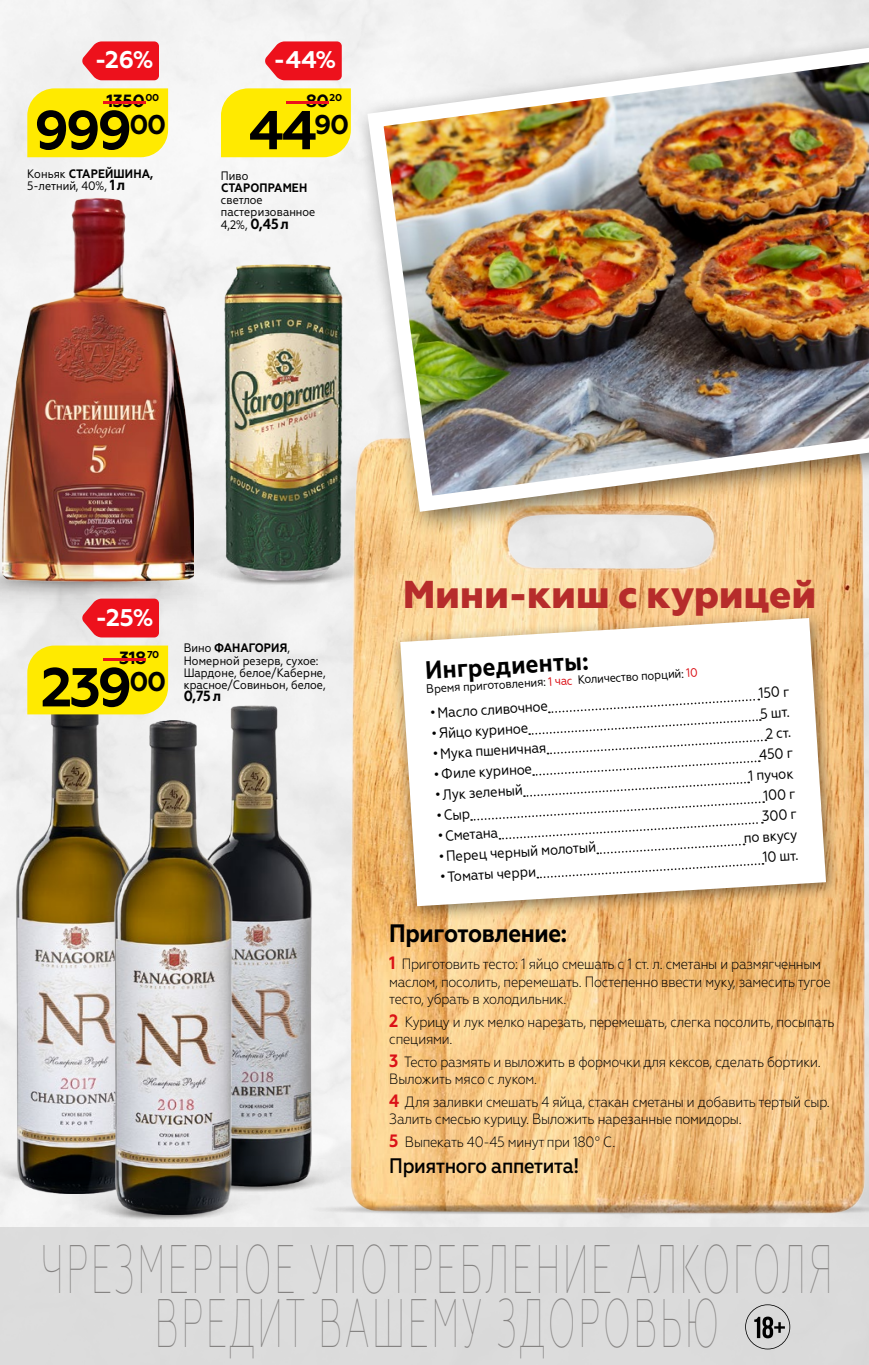
<style>
.page{position:relative;width:869px;height:1365px;background:#fff}
.page>*{position:absolute;margin:0;border:0;box-sizing:border-box;transform-origin:0 0}
.t1{font:100 68.42px/54.4px "Geometria Narrow";letter-spacing:.07em;color:#858382;text-align:center;scale:.56 1}
.t2{font:700 54.6px "Geometria";letter-spacing:-.06em;color:#000}
.t3{font:800 38.68px "Geometria";letter-spacing:-.01em;color:#b62c2b}
.t4{font:700 25.2px "Geometria Narrow";letter-spacing:-.015em;color:#000}
.t5{font:700 24.15px "Geometria";color:#fff}
.t6{font:500 21px "Geometria Narrow";letter-spacing:-.015em;color:#000}
.t7{font:700 17.68px "Geometria";letter-spacing:-.03em;color:#000002}
.t8{font:300 14.88px/17.5px "Geometria Narrow";letter-spacing:-.015em;color:#000}
.t9{font:14.7px "Geometria Narrow";color:#000}
.t10{font:700 14.7px "Geometria Narrow";color:#000}
.t11{font:12.25px/12.2px "Geometria Narrow";color:#000}
.t12{font:700 12.25px "Geometria Narrow";letter-spacing:.01em;color:#000}
.t13{font:700 9.97px "Geometria";color:#000002}
.s1{color:#ed111c}
.s2{font-weight:700}
.s3{font-weight:700;font-size:14.7px}
.s4{font-size:17.68px;color:#ed111c}
.s5{color:#db1117}
.s6{font-weight:700;font-size:17.85px;color:#db1117}
</style>
<div class="page">
<div style="left:0;top:0;width:868px;height:1226px;background:#f3f3f3"></div>
<img style="left:271px;top:373px;width:597px;height:844px">
<img style="left:0;top:585px;width:262px;height:51px">
<img style="left:0;top:190px;width:194px;height:395px">
<img style="left:170px;top:538px;width:230px;height:48px">
<img style="left:202px;top:254px;width:149px;height:336px">
<img style="left:166px;top:698px;width:160px;height:444px">
<img style="left:0;top:699px;width:136px;height:493px">
<img style="left:86px;top:721px;width:156px;height:421px">
<img style="left:45px;top:1185px;width:240px;height:35px">
<img style="left:138px;top:1142px;width:239px;height:50px">
<img style="left:0;top:1137px;width:178px;height:48px">
<div style="left:0;top:1226px;width:868px;height:138px;background:#d7d7d7"></div>
<svg style="left:745px;top:1304px;width:44px;height:45px"></svg>
<img style="left:0;top:384px;width:1px;height:104px">
<img style="left:292px;top:1163px;width:576px;height:64px">
<div style="left:355px;top:22px;width:513px;height:515px;background:#000;opacity:.54"></div>
<img style="left:359px;top:27px;width:509px;height:493px">
<div style="left:389px;top:609px;width:451px;height:314px;background:#000;opacity:.47"></div>
<svg style="left:400px;top:618px;width:425px;height:288px"></svg>
<svg style="left:471px;top:697px;width:295px;height:158px"></svg>
<svg style="left:537px;top:862px;width:226px;height:17px"></svg>
<div style="left:221px;top:88px;width:130px;height:69px;background:#ffea00"></div>
<svg style="left:264px;top:41px;width:77px;height:39px;background:#ed2a34"></svg>
<div style="left:27px;top:88px;width:141px;height:69px;background:#ffea00"></div>
<svg style="left:82px;top:41px;width:77px;height:39px;background:#ed2731"></svg>
<div style="left:27px;top:645px;width:141px;height:69px;background:#ffea00"></div>
<svg style="left:82px;top:598px;width:77px;height:39px;background:#eb2731"></svg>
<h3 class="t5" style="left:95px;top:46px;width:60px">-26%</h3>
<h3 class="t5" style="left:273px;top:46px;width:64px">-44%</h3>
<p class="t7" style="left:90px;top:90px;width:71px"><span class="s1">-</span>1350<sup>00</sup></p>
<p class="t7" style="left:273px;top:90px;width:71px"><span class="s1">-</span>80<sup>20</sup></p>
<h2 class="t2" style="left:34px;top:98px;width:134px">999<sup>00</sup></h2>
<h2 class="t2" style="left:249px;top:98px;width:102px">44<sup>90</sup></h2>
<p class="t11" style="left:27px;top:167px;width:127px">Коньяк <span class="s2">СТАРЕЙШИНА,<br></span>5-летний, 40%, <span class="s3">1л</span></p>
<p class="t11" style="left:221px;top:169px;width:29px">Пиво</p>
<p class="t12" style="left:221px;top:180px;width:88px">СТАРОПРАМЕН</p>
<p class="t11" style="left:221px;top:194px;width:96px">светлое пастеризованное<br>4,2%, <span class="s3">0,45л</span></p>
<h3 class="t5" style="left:95px;top:602px;width:60px">-25%</h3>
<p class="t13" style="left:90px;top:649px;width:71px"><span class="s4">-</span>70</p>
<p class="t11" style="left:184px;top:642px;width:143px">Вино <span class="s2">ФАНАГОРИЯ</span>,<br>Номерной резерв, сухое:<br>Шардоне, белое/Каберне, красное/Совиньон, белое,</p>
<p class="t10" style="left:184px;top:687px;width:39px">0,75л</p>
<p class="t7" style="left:119px;top:647px;width:29px">318</p>
<h2 class="t2" style="left:41px;top:655px;width:127px">239<sup>00</sup></h2>
<h3 class="t3" style="left:402px;top:571px;width:415px">Мини-киш с курицей</h3>
<h3 class="t4" style="left:424px;top:656px;width:165px;rotate:-4deg">Ингредиенты:</h3>
<p class="t11" style="left:426px;top:681px;width:273px;rotate:-3deg">Время приготовления: <span class="s5">1 час</span> Количество порций: <span class="s5">10</span></p>
<p class="t9" style="left:429px;top:704px;width:119px;rotate:-3deg">•Масло сливочное</p>
<p class="t9" style="left:431px;top:724px;width:98px;rotate:-3deg">•Яйцо куриное</p>
<p class="t9" style="left:432px;top:745px;width:115px;rotate:-3deg">•Мука пшеничная</p>
<p class="t9" style="left:433px;top:765px;width:100px;rotate:-3deg">•Филе куриное</p>
<p class="t9" style="left:434px;top:786px;width:89px;rotate:-3deg">•Лук зеленый</p>
<p class="t9" style="left:436px;top:806px;width:35px;rotate:-3deg">•Сыр</p>
<p class="t9" style="left:437px;top:827px;width:62px;rotate:-3deg">•Сметана</p>
<p class="t9" style="left:438px;top:847px;width:159px;rotate:-3deg">•Перец черный молотый</p>
<p class="t9" style="left:439px;top:868px;width:98px;rotate:-3deg">•Томаты черри</p>
<p class="t9" style="left:758px;top:684px;width:32px;rotate:-3deg">150 г</p>
<p class="t9" style="left:759px;top:704px;width:31px;rotate:-3deg">5 шт.</p>
<p class="t9" style="left:765px;top:725px;width:27px;rotate:-3deg">2 ст.</p>
<p class="t9" style="left:758px;top:746px;width:35px;rotate:-3deg">450 г</p>
<p class="t9" style="left:747px;top:767px;width:47px;rotate:-3deg">1 пучок</p>
<p class="t9" style="left:762px;top:786px;width:33px;rotate:-3deg">100 г</p>
<p class="t9" style="left:761px;top:807px;width:36px;rotate:-3deg">300 г</p>
<p class="t9" style="left:743px;top:829px;width:55px;rotate:-3deg">по вкусу</p>
<p class="t9" style="left:762px;top:848px;width:37px;rotate:-3deg">10 шт.</p>
<h3 class="t4" style="left:389px;top:918px;width:179px">Приготовление:</h3>
<p class="t8" style="left:389px;top:955px;width:443px"><span class="s6">1</span> Приготовить тесто: 1 яйцо смешать с 1 ст. л. сметаны и размягченным маслом, посолить, перемешать. Постепенно ввести муку, замесить тугое тесто, убрать в холодильник.</p>
<p class="t8" style="left:389px;top:1012px;width:446px"><span class="s6">2</span> Курицу и лук мелко нарезать, перемешать, слегка посолить, посыпать специями.</p>
<p class="t8" style="left:389px;top:1052px;width:433px"><span class="s6">3</span> Тесто размять и выложить в формочки для кексов, сделать бортики.<br>Выложить мясо с луком.</p>
<p class="t8" style="left:389px;top:1092px;width:442px"><span class="s6">4</span> Для заливки смешать 4 яйца, стакан сметаны и добавить тертый сыр.<br>Залить смесью курицу. Выложить нарезанные помидоры.</p>
<p class="t8" style="left:389px;top:1132px;width:227px"><span class="s6">5</span> Выпекать 40-45 минут при 180° С.</p>
<h3 class="t6" style="left:389px;top:1153px;width:191px">Приятного аппетита!</h3>
<h1 class="t1" style="left:41px;top:1241px;width:1414px">ЧРЕЗМЕРНОЕ УПОТРЕБЛЕНИЕ АЛКОГОЛЯ<br>ВРЕДИТ ВАШЕМУ ЗДОРОВЬЮ</h1>
</div>
